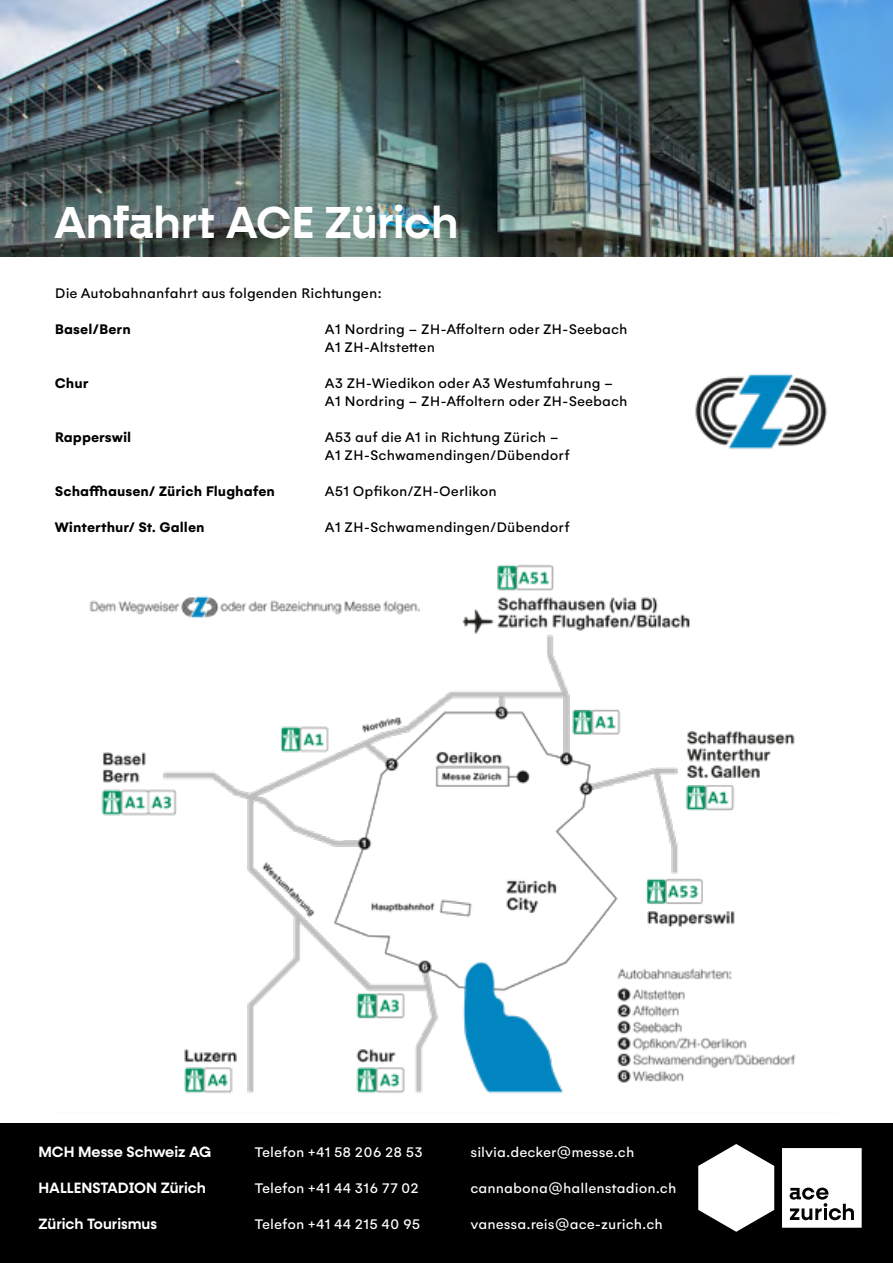
<style>
.page{position:relative;width:893px;height:1263px;background:#fff}
.page>*{position:absolute;margin:0;border:0;box-sizing:border-box;transform-origin:0 0}
.t1{font:600 45px "Fractul";letter-spacing:-.01em;color:#fff}
.t2{font:15px/18px "Gelion";color:#000}
.t3{font:15px "Gelion";color:#fff}
.t4{font:700 15px "Gelion";color:#000}
.t5{font:600 15px "Fractul";color:#fff}
</style>
<div class="page">
<div style="left:1px;top:1123px;width:892px;height:140px;background:#000"></div>
<svg style="left:698px;top:1144px;width:164px;height:88px"></svg>
<img style="left:89px;top:564px;width:707px;height:529px">
<img style="left:0;top:0;width:893px;height:256px">
<img style="left:695px;top:374px;width:132px;height:75px">
<h1 class="t1" style="left:54px;top:196px;width:406px">Anfahrt ACE Zürich</h1>
<p class="t2" style="left:55px;top:285px;width:328px">Die Autobahnanfahrt aus folgenden Richtungen:</p>
<p class="t4" style="left:55px;top:321px;width:77px">Basel/Bern</p>
<p class="t2" style="left:325px;top:321px;width:304px">A1 Nordring – ZH-Affoltern oder ZH-Seebach<br>A1 ZH-Altstetten</p>
<p class="t4" style="left:55px;top:375px;width:35px">Chur</p>
<p class="t2" style="left:325px;top:375px;width:304px">A3 ZH-Wiedikon oder A3 Westumfahrung –<br>A1 Nordring – ZH-Affoltern oder ZH-Seebach</p>
<p class="t4" style="left:55px;top:429px;width:78px">Rapperswil</p>
<p class="t2" style="left:325px;top:429px;width:246px">A53 auf die A1 in Richtung Zürich –<br>A1 ZH-Schwamendingen/Dübendorf</p>
<p class="t4" style="left:55px;top:483px;width:222px">Schaffhausen/ Zürich Flughafen</p>
<p class="t2" style="left:325px;top:483px;width:173px">A51 Opfikon/ZH-Oerlikon</p>
<p class="t4" style="left:55px;top:519px;width:151px">Winterthur/ St. Gallen</p>
<p class="t2" style="left:325px;top:519px;width:246px">A1 ZH-Schwamendingen/Dübendorf</p>
<p class="t5" style="left:38px;top:1143px;width:174px">MCH Messe Schweiz AG</p>
<p class="t3" style="left:254px;top:1143px;width:170px">Telefon +41 58 206 28 53</p>
<p class="t3" style="left:470px;top:1143px;width:165px">silvia.decker@messe.ch</p>
<p class="t5" style="left:38px;top:1179px;width:169px">HALLENSTADION Zürich</p>
<p class="t3" style="left:254px;top:1179px;width:166px">Telefon +41 44 316 77 02</p>
<p class="t3" style="left:470px;top:1179px;width:207px">cannabona@hallenstadion.ch</p>
<p class="t5" style="left:38px;top:1215px;width:120px">Zürich Tourismus</p>
<p class="t3" style="left:254px;top:1215px;width:167px">Telefon +41 44 215 40 95</p>
<p class="t3" style="left:470px;top:1215px;width:194px">vanessa.reis@ace-zurich.ch</p>
</div>
